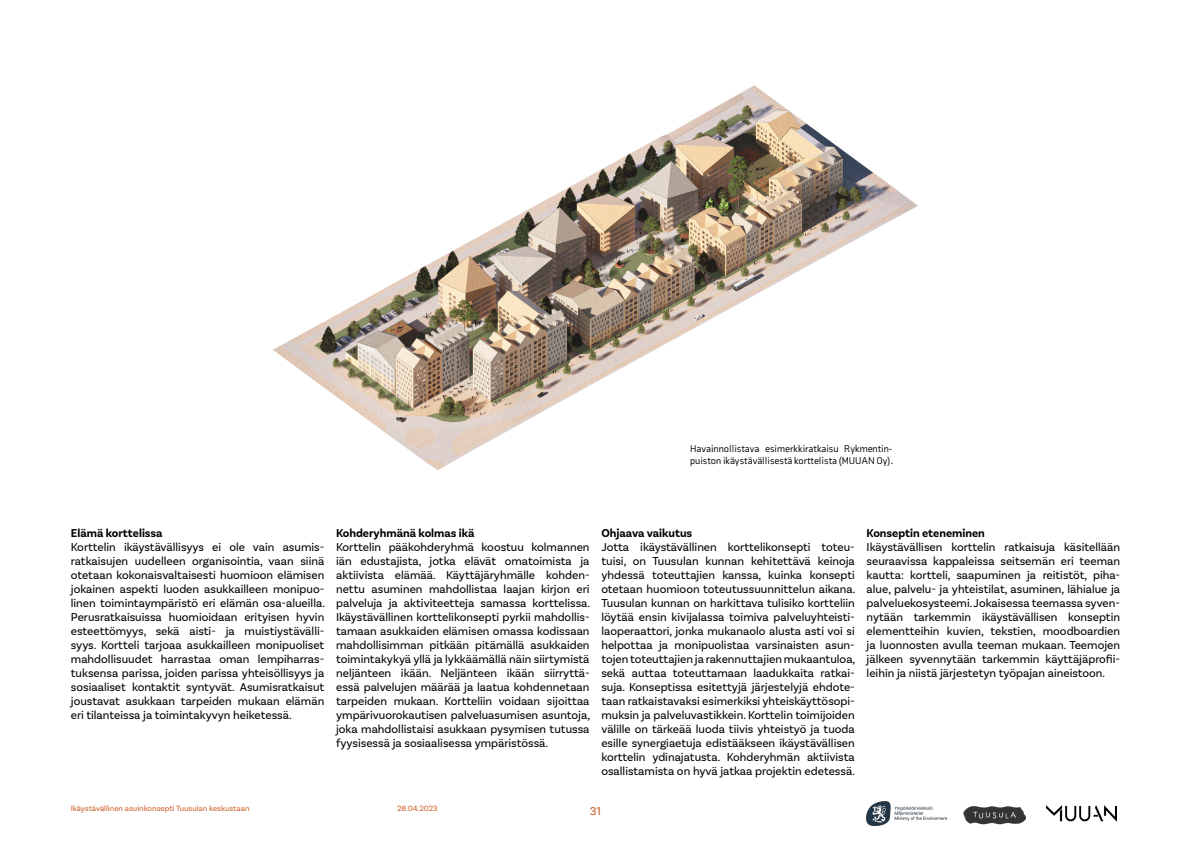
<style>
.page{position:relative;width:1191px;height:842px;background:#fff}
.page>*{position:absolute;margin:0;border:0;box-sizing:border-box;transform-origin:0 0}
.t1{font:12px/14px "Basic Sans";color:#000;text-align:justify}
.t2{font:700 12px "Basic Sans";color:#000}
.t3{font:12px "Basic Sans";color:#cd622e}
.t4{font:10px/12px "Axia";color:#000}
.t5{font:8px "Basic Sans";color:#cd622e}
</style>
<div class="page">
<img style="left:1046px;top:806px;width:70px;height:16px">
<img style="left:963px;top:806px;width:62px;height:19px">
<img style="left:866px;top:802px;width:80px;height:24px">
<img style="left:537px;top:85px;width:380px;height:120px">
<img style="left:273px;top:205px;width:645px;height:266px">
<p class="t4" style="left:690px;top:443px;width:205px">Havainnollistava esimerkkiratkaisu Rykmentin&shy;puiston ikäystävällisestä korttelista (MUUAN Oy).</p>
<p class="t2" style="left:71px;top:525px;width:93px">Elämä korttelissa</p>
<p class="t1" style="left:71px;top:540px;width:255px">Korttelin ikäystävällisyys ei ole vain asumis&shy;ratkaisujen uudelleen organisointia, vaan siinä otetaan kokonaisvaltaisesti huomioon elämisen jokainen aspekti luoden asukkailleen monipuo&shy;linen toimintaympäristö eri elämän osa-alueilla.<br>Perusratkaisuissa huomioidaan erityisen hyvin esteettömyys, sekä aisti- ja muistiystävälli&shy;syys. Kortteli tarjoaa asukkailleen monipuoliset mahdollisuudet harrastaa oman lempiharras&shy;tuksensa parissa, joiden parissa yhteisöllisyys ja sosiaaliset kontaktit syntyvät. Asumisratkaisut joustavat asukkaan tarpeiden mukaan elämän eri tilanteissa ja toimintakyvyn heiketessä.</p>
<p class="t2" style="left:336px;top:525px;width:140px">Kohderyhmänä kolmas ikä</p>
<p class="t1" style="left:336px;top:540px;width:255px">Korttelin pääkohderyhmä koostuu kolmannen iän edustajista, jotka elävät omatoimista ja aktiivista elämää. Käyttäjäryhmälle kohden&shy;nettu asuminen mahdollistaa laajan kirjon eri palveluja ja aktiviteetteja samassa korttelissa.<br>Ikäystävällinen korttelikonsepti pyrkii mahdollis&shy;tamaan asukkaiden elämisen omassa kodissaan mahdollisimman pitkään pitämällä asukkaiden toimintakykyä yllä ja lykkäämällä näin siirtymistä neljänteen ikään. Neljänteen ikään siirryttä&shy;essä palvelujen määrää ja laatua kohdennetaan tarpeiden mukaan. Kortteliin voidaan sijoittaa ympärivuorokautisen palveluasumisen asuntoja, joka mahdollistaisi asukkaan pysymisen tutussa fyysisessä ja sosiaalisessa ympäristössä.</p>
<p class="t2" style="left:601px;top:525px;width:92px">Ohjaava vaikutus</p>
<p class="t1" style="left:601px;top:540px;width:255px">Jotta ikäystävällinen korttelikonsepti toteu&shy;tuisi, on Tuusulan kunnan kehitettävä keinoja yhdessä toteuttajien kanssa, kuinka konsepti otetaan huomioon toteutussuunnittelun aikana.<br>Tuusulan kunnan on harkittava tulisiko kortteliin löytää ensin kivijalassa toimiva palveluyhteisti&shy;laoperaattori, jonka mukanaolo alusta asti voi si helpottaa ja monipuolistaa varsinaisten asun&shy;tojen toteuttajien ja rakennuttajien mukaantuloa, sekä auttaa toteuttamaan laadukkaita ratkai&shy;suja. Konseptissa esitettyjä järjestelyjä ehdote&shy;taan ratkaistavaksi esimerkiksi yhteiskäyttösopi&shy;muksin ja palveluvastikkein. Korttelin toimijoiden välille on tärkeää luoda tiivis yhteistyö ja tuoda esille synergiaetuja edistääkseen ikäystävällisen korttelin ydinajatusta. Kohderyhmän aktiivista osallistamista on hyvä jatkaa projektin edetessä.</p>
<p class="t2" style="left:866px;top:525px;width:120px">Konseptin eteneminen</p>
<p class="t1" style="left:866px;top:540px;width:255px">Ikäystävällisen korttelin ratkaisuja käsitellään seuraavissa kappaleissa seitsemän eri teeman kautta: kortteli, saapuminen ja reitistöt, piha&shy;alue, palvelu- ja yhteistilat, asuminen, lähialue ja palveluekosysteemi. Jokaisessa teemassa syven&shy;nytään tarkemmin ikäystävällisen konseptin elementteihin kuvien, tekstien, moodboardien ja luonnosten avulla teeman mukaan. Teemojen jälkeen syvennytään tarkemmin käyttäjäprofii&shy;leihin ja niistä järjestetyn työpajan aineistoon.</p>
<p class="t5" style="left:71px;top:804px;width:180px">Ikäystävällinen asuinkonsepti Tuusulan keskustaan</p>
<p class="t5" style="left:397px;top:804px;width:42px">28.04.2023</p>
<p class="t3" style="left:590px;top:803px;width:13px">31</p>
</div>
